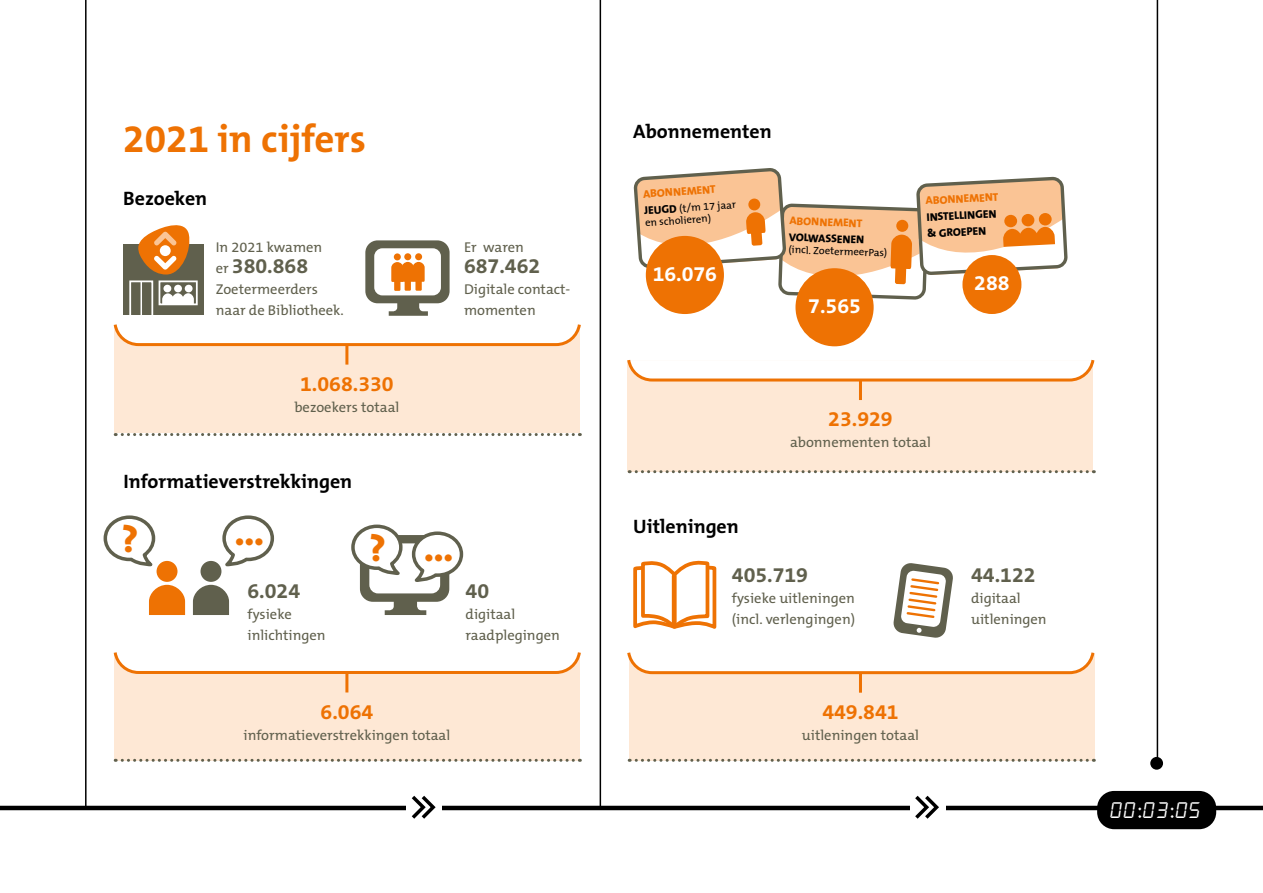
<style>
.page{position:relative;width:1263px;height:893px;background:#fff}
.page>*{position:absolute;margin:0;border:0;box-sizing:border-box;transform-origin:0 0}
.t1{font:700 39px "The Mix B7";color:#ee7203}
.t2{font:800 37.95px "The Mix B8";color:#ee7203}
.t3{font:800 37.65px "The Mix B8";color:#ee7203}
.t4{font:22.5px "alarmclock";color:#fff}
.t5{font:700 21px "The Mix B7";color:#60604d}
.t6{font:700 21px "The Mix B7";color:#ee7203}
.t7{font:700 21px "The Mix B7";color:#fff}
.t8{font:700 19.5px "The Mix B7";color:#000}
.t9{font:14.25px/21px "The Mix B5 Plain";color:#60604d}
.t10{font:800 11.25px/16.5px "The Mix B8";color:#000}
.t11{font:800 11.25px "The Mix B8";color:#ee7203}
.t12{font:10.5px/12px "The Mix B5 Plain";color:#000}
.s1{font-family:"The Mix B5 Plain";font-weight:400;font-size:14.25px}
.s2{font-family:"The Mix B8";font-weight:800;font-size:11.25px}
</style>
<div class="page">
<div style="left:1097px;top:791px;width:119px;height:38px;background:#000;border-radius:17px"></div>
<hr style="left:0;top:806px;width:1263px;height:4px;background:#000">
<div style="left:114px;top:326px;width:466px;height:107px;background:#fee8d5"></div>
<div style="left:627px;top:360px;width:466px;height:112px;background:#fee8d5"></div>
<div style="left:114px;top:654px;width:466px;height:106px;background:#fee8d5"></div>
<div style="left:629px;top:654px;width:465px;height:106px;background:#fee8d5"></div>
<hr style="left:1157px;top:0;width:1px;height:767px;background:#000">
<div style="left:1150px;top:757px;width:13px;height:13px;background:#000;border-radius:50%"></div>
<hr style="left:85px;top:0;width:2px;height:808px;background:#000">
<hr style="left:600px;top:0;width:1px;height:808px;background:#000">
<svg style="left:633px;top:560px;width:84px;height:69px"></svg>
<div style="left:672px;top:576px;width:5px;height:49px;background:#ee7203"></div>
<svg style="left:893px;top:563px;width:60px;height:75px"></svg>
<div style="left:200px;top:561px;width:21px;height:21px;background:#60604d;border-radius:50%"></div>
<svg style="left:193px;top:585px;width:36px;height:30px"></svg>
<div style="left:157px;top:561px;width:20px;height:21px;background:#ee7203;border-radius:50%"></div>
<svg style="left:149px;top:585px;width:36px;height:30px"></svg>
<svg style="left:222px;top:515px;width:53px;height:52px"></svg>
<svg style="left:103px;top:515px;width:53px;height:52px"></svg>
<svg style="left:635px;top:169px;width:432px;height:134px"></svg>
<div style="left:646px;top:236px;width:78px;height:78px;background:#ee7203;border-radius:50%"></div>
<div style="left:795px;top:268px;width:79px;height:78px;background:#ee7203;border-radius:50%"></div>
<div style="left:962px;top:255px;width:59px;height:59px;background:#ee7203;border-radius:50%"></div>
<div style="left:407px;top:791px;width:35px;height:37px;background:#fff"></div>
<svg style="left:411px;top:795px;width:25px;height:24px"></svg>
<div style="left:910px;top:791px;width:35px;height:37px;background:#fff"></div>
<svg style="left:915px;top:795px;width:24px;height:24px"></svg>
<svg style="left:113px;top:225px;width:468px;height:123px"></svg>
<svg style="left:113px;top:652px;width:468px;height:23px"></svg>
<hr style="left:345px;top:345px;width:3px;height:20px;background:#ee7203">
<hr style="left:345px;top:673px;width:3px;height:19px;background:#ee7203">
<svg style="left:115px;top:433px;width:458px;height:3px"></svg>
<svg style="left:115px;top:759px;width:458px;height:3px"></svg>
<svg style="left:351px;top:524px;width:113px;height:91px"></svg>
<svg style="left:627px;top:359px;width:468px;height:23px;background:#fceada"></svg>
<svg style="left:627px;top:652px;width:468px;height:24px;background:#fceada"></svg>
<hr style="left:859px;top:380px;width:3px;height:20px;background:#ee7203">
<hr style="left:859px;top:673px;width:3px;height:20px;background:#ee7203">
<svg style="left:629px;top:470px;width:458px;height:3px"></svg>
<svg style="left:629px;top:759px;width:458px;height:3px"></svg>
<h1 class="t1" style="left:123px;top:118px;width:244px">2021 in cijfers</h1>
<h3 class="t8" style="left:123px;top:187px;width:85px">Bezoeken</h3>
<p class="t9" style="left:216px;top:238px;width:108px">In 2021 kwamen</p>
<h3 class="t5" style="left:216px;top:255px;width:94px"><span class="s1">er</span> 380.868</h3>
<p class="t9" style="left:216px;top:280px;width:130px">Zoetermeerders naar de Bibliotheek.</p>
<h3 class="t6" style="left:300px;top:372px;width:95px">1.068.330</h3>
<p class="t9" style="left:294px;top:397px;width:106px">bezoekers totaal</p>
<p class="t9" style="left:464px;top:237px;width:61px">Er waren</p>
<h3 class="t5" style="left:464px;top:255px;width:78px">687.462</h3>
<p class="t9" style="left:464px;top:279px;width:108px">Digitale contact&shy;momenten</p>
<h3 class="t8" style="left:123px;top:471px;width:230px">Informatieverstrekkingen</h3>
<h2 class="t2" style="left:121px;top:518px;width:19px">?</h2>
<h2 class="t2" style="left:234px;top:512px;width:31px">...</h2>
<h3 class="t5" style="left:247px;top:580px;width:54px">6.024</h3>
<p class="t9" style="left:247px;top:604px;width:80px">fysieke inlichtingen</p>
<h3 class="t3" style="left:369px;top:528px;width:86px">? ...</h3>
<h3 class="t5" style="left:466px;top:580px;width:25px">40</h3>
<p class="t9" style="left:466px;top:604px;width:96px">digitaal raadplegingen</p>
<h3 class="t6" style="left:321px;top:700px;width:54px">6.064</h3>
<p class="t9" style="left:244px;top:725px;width:208px">informatieverstrekkingen totaal</p>
<h3 class="t8" style="left:633px;top:121px;width:140px">Abonnementen</h3>
<p class="t11" style="left:643px;top:188px;width:74px;rotate:-4deg">ABONNEMENT</p>
<p class="t12" style="left:644px;top:205px;width:93px;rotate:-4deg"><span class="s2">JEUGD</span> (t/m 17 jaar en scholieren)</p>
<h3 class="t7" style="left:653px;top:262px;width:66px">16.076</h3>
<p class="t11" style="left:790px;top:215px;width:74px;rotate:2deg">ABONNEMENT</p>
<p class="t10" style="left:789px;top:229px;width:77px;rotate:2deg">VOLWASSENEN</p>
<p class="t12" style="left:789px;top:244px;width:100px;rotate:2deg">(incl. ZoetermeerPas)</p>
<h3 class="t7" style="left:808px;top:295px;width:54px">7.565</h3>
<p class="t11" style="left:925px;top:195px;width:74px;rotate:-3deg">ABONNEMENT</p>
<p class="t10" style="left:926px;top:209px;width:72px;rotate:-3deg">INSTELLINGEN &amp; GROEPEN</p>
<h3 class="t7" style="left:974px;top:272px;width:37px">288</h3>
<h3 class="t8" style="left:633px;top:516px;width:107px">Uitleningen</h3>
<h3 class="t6" style="left:828px;top:408px;width:66px">23.929</h3>
<p class="t9" style="left:790px;top:432px;width:142px">abonnementen totaal</p>
<h3 class="t5" style="left:732px;top:564px;width:78px">405.719</h3>
<p class="t9" style="left:732px;top:588px;width:125px">fysieke uitleningen (incl. verlengingen)</p>
<h3 class="t6" style="left:822px;top:700px;width:78px">449.841</h3>
<p class="t9" style="left:802px;top:725px;width:119px">uitleningen totaal</p>
<h3 class="t5" style="left:971px;top:564px;width:66px">44.122</h3>
<p class="t9" style="left:971px;top:588px;width:77px">digitaal uitleningen</p>
<h3 class="t4" style="left:1110px;top:799px;width:93px">00:03:05</h3>
</div>
